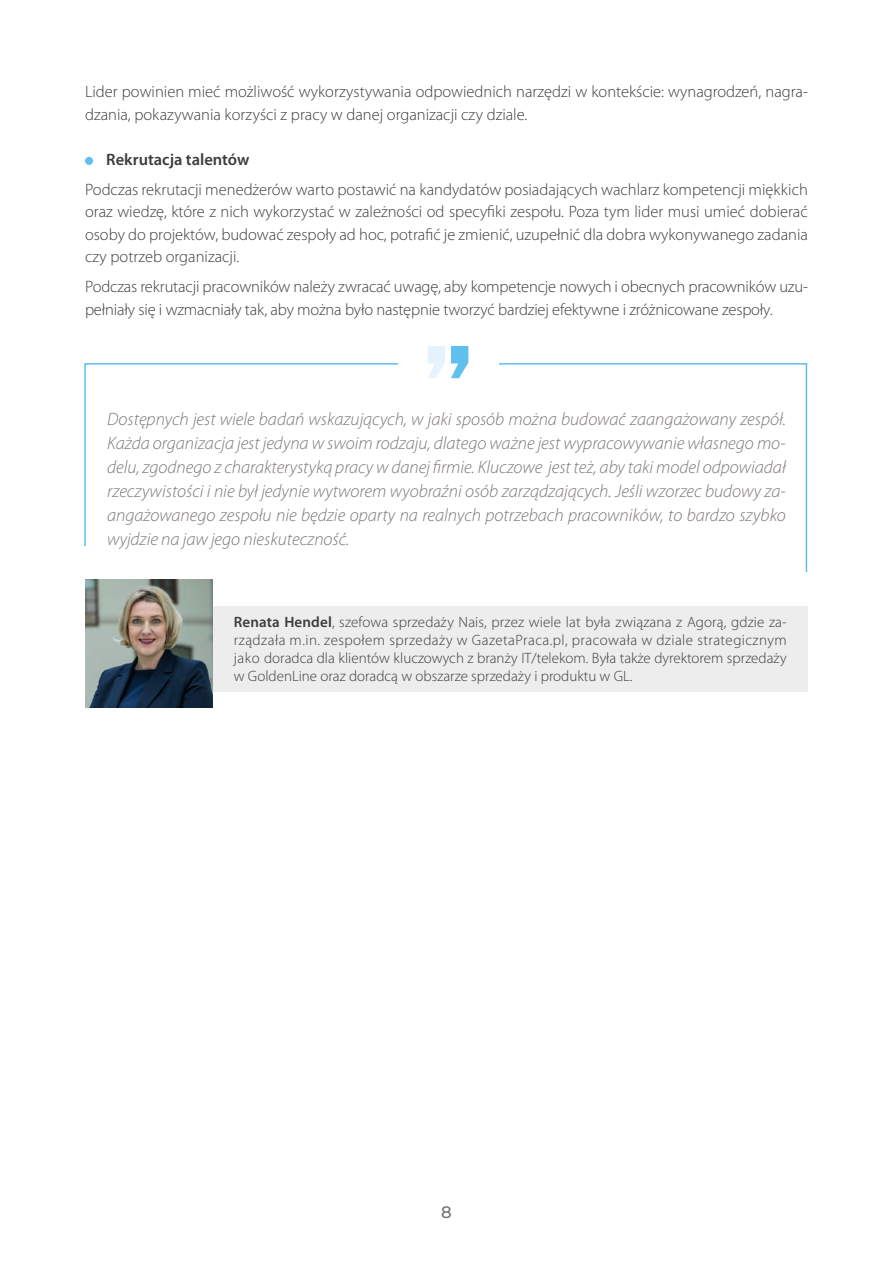
<style>
.page{position:relative;width:893px;height:1263px;background:#fff}
.page>*{position:absolute;margin:0;border:0;box-sizing:border-box;transform-origin:0 0}
.t1{font:italic 300 18px/24px "Myriad Pro";color:#7d7677;text-align:justify}
.t2{font:300 16.5px/22.5px "Myriad Pro";color:#3c3c3b}
.t3{font:600 16.5px "Myriad Pro";color:#3c3c3b}
.t4{font:500 16.5px "Montserrat";color:#706f6f}
.t5{font:300 15px/18px "Myriad Pro";color:#3c3c3b;text-align:justify}
.s1{font-weight:600}
</style>
<div class="page">
<div style="left:85px;top:157px;width:8px;height:8px;background:#5fbfed;border-radius:50%"></div>
<div style="left:106px;top:606px;width:702px;height:85px;background:#ededed"></div>
<img style="left:85px;top:580px;width:128px;height:127px">
<svg style="left:84px;top:363px;width:724px;height:209px"></svg>
<div style="left:398px;top:341px;width:100px;height:32px;background:#fff"></div>
<svg style="left:451px;top:346px;width:17px;height:32px"></svg>
<svg style="left:428px;top:346px;width:17px;height:32px"></svg>
<p class="t2" style="left:85px;top:81px;width:724px">Lider powinien mieć możliwość wykorzystywania odpowiednich narzędzi w kontekście: wynagrodzeń, nagra&shy;dzania, pokazywania korzyści z pracy w danej organizacji czy dziale.</p>
<p class="t3" style="left:106px;top:149px;width:145px">Rekrutacja talentów</p>
<p class="t2" style="left:85px;top:178px;width:724px;text-align:justify">Podczas rekrutacji menedżerów warto postawić na kandydatów posiadających wachlarz kompetencji miękkich oraz wiedzę, które z nich wykorzystać w zależności od specyfiki zespołu. Poza tym lider musi umieć dobierać osoby do projektów, budować zespoły ad hoc, potrafić je zmienić, uzupełnić dla dobra wykonywanego zadania czy potrzeb organizacji.</p>
<p class="t2" style="left:85px;top:276px;width:724px">Podczas rekrutacji pracowników należy zwracać uwagę, aby kompetencje nowych i obecnych pracowników uzu&shy;pełniały się i wzmacniały tak, aby można było następnie tworzyć bardziej efektywne i zróżnicowane zespoły.</p>
<p class="t1" style="left:107px;top:406px;width:680px">Dostępnych jest wiele badań wskazujących, w jaki sposób można budować zaangażowany zespół.<br>Każda organizacja jest jedyna w swoim rodzaju, dlatego ważne jest wypracowywanie własnego mo&shy;delu, zgodnego z charakterystyką pracy w danej firmie. Kluczowe jest też, aby taki model odpowiadał rzeczywistości i nie był jedynie wytworem wyobraźni osób zarządzających. Jeśli wzorzec budowy za&shy;angażowanego zespołu nie będzie oparty na realnych potrzebach pracowników, to bardzo szybko wyjdzie na jaw jego nieskuteczność.</p>
<p class="t5" style="left:234px;top:613px;width:554px"><span class="s1">Renata Hendel</span>, szefowa sprzedaży Nais, przez wiele lat była związana z Agorą, gdzie za&shy;rządzała m.in. zespołem sprzedaży w GazetaPraca.pl, pracowała w dziale strategicznym jako doradca dla klientów kluczowych z branży IT/telekom. Była także dyrektorem sprzedaży w GoldenLine oraz doradcą w obszarze sprzedaży i produktu w GL.</p>
<p class="t4" style="left:441px;top:1201px;width:12px">8</p>
</div>
